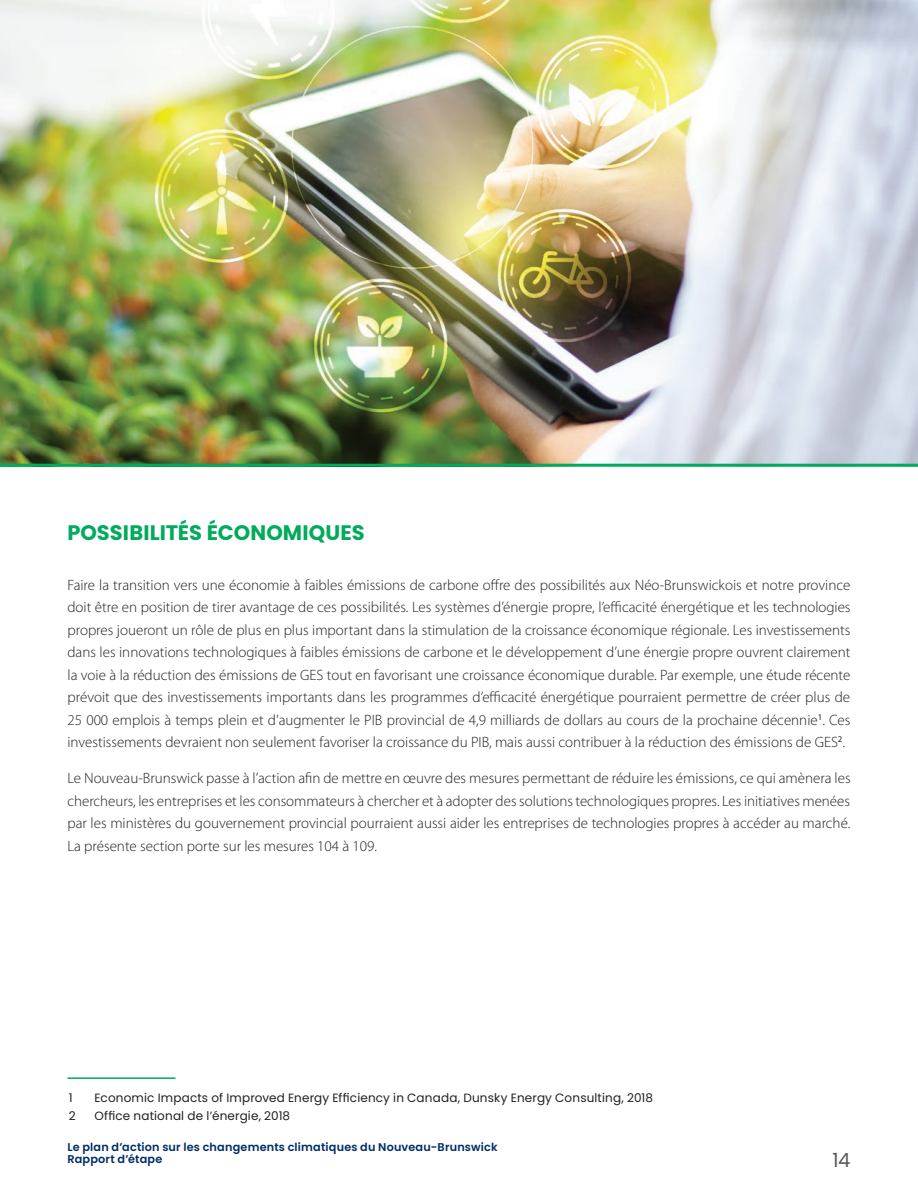
<style>
.page{position:relative;width:918px;height:1188px;background:#fff}
.page>*{position:absolute;margin:0;border:0;box-sizing:border-box;transform-origin:0 0}
.t1{font:700 21px "Poppins";color:#00ab5c}
.t2{font:19.5px "Poppins";color:#57585a}
.t3{font:300 15px/22.5px "Myriad Pro";color:#231f20;text-align:justify}
.t4{font:12px "Poppins";letter-spacing:.015em;color:#231f20}
.t5{font:600 11.25px/12px "Poppins";letter-spacing:.015em;color:#002d66}
</style>
<div class="page">
<img style="left:0;top:0;width:918px;height:464px">
<hr style="left:0;top:464px;width:918px;height:3px;background:#00ab5c">
<hr style="left:67px;top:1077px;width:108px;height:2px;background:#00ab5c">
<h1 class="t1" style="left:68px;top:521px;width:299px">POSSIBILITÉS ÉCONOMIQUES</h1>
<p class="t3" style="left:67px;top:574px;width:785px">Faire la transition vers une économie à faibles émissions de carbone offre des possibilités aux Néo-Brunswickois et notre province doit être en position de tirer avantage de ces possibilités. Les systèmes d’énergie propre, l’efficacité énergétique et les technologies propres joueront un rôle de plus en plus important dans la stimulation de la croissance économique régionale. Les investissements dans les innovations technologiques à faibles émissions de carbone et le développement d’une énergie propre ouvrent clairement la voie à la réduction des émissions de GES tout en favorisant une croissance économique durable. Par exemple, une étude récente prévoit que des investissements importants dans les programmes d’efficacité énergétique pourraient permettre de créer plus de 25 000 emplois à temps plein et d’augmenter le PIB provincial de 4,9 milliards de dollars au cours de la prochaine décennie<sup>1</sup>. Ces investissements devraient non seulement favoriser la croissance du PIB, mais aussi contribuer à la réduction des émissions de GES<sup>2</sup>.</p>
<p class="t3" style="left:67px;top:767px;width:785px">Le Nouveau-Brunswick passe à l’action afin de mettre en œuvre des mesures permettant de réduire les émissions, ce qui amènera les chercheurs, les entreprises et les consommateurs à chercher et à adopter des solutions technologiques propres. Les initiatives menées par les ministères du gouvernement provincial pourraient aussi aider les entreprises de technologies propres à accéder au marché.<br>La présente section porte sur les mesures 104 à 109.</p>
<p class="t4" style="left:69px;top:1090px;width:5px">1</p>
<p class="t4" style="left:94px;top:1090px;width:560px">Economic Impacts of Improved Energy Efficiency in Canada, Dunsky Energy Consulting, 2018</p>
<p class="t4" style="left:69px;top:1109px;width:8px">2</p>
<p class="t4" style="left:94px;top:1109px;width:197px">Office national de l’énergie, 2018</p>
<p class="t5" style="left:68px;top:1142px;width:432px">Le plan d’action sur les changements climatiques du Nouveau-Brunswick<br>Rapport d’étape</p>
<h2 class="t2" style="left:832px;top:1149px;width:20px">14</h2>
</div>
